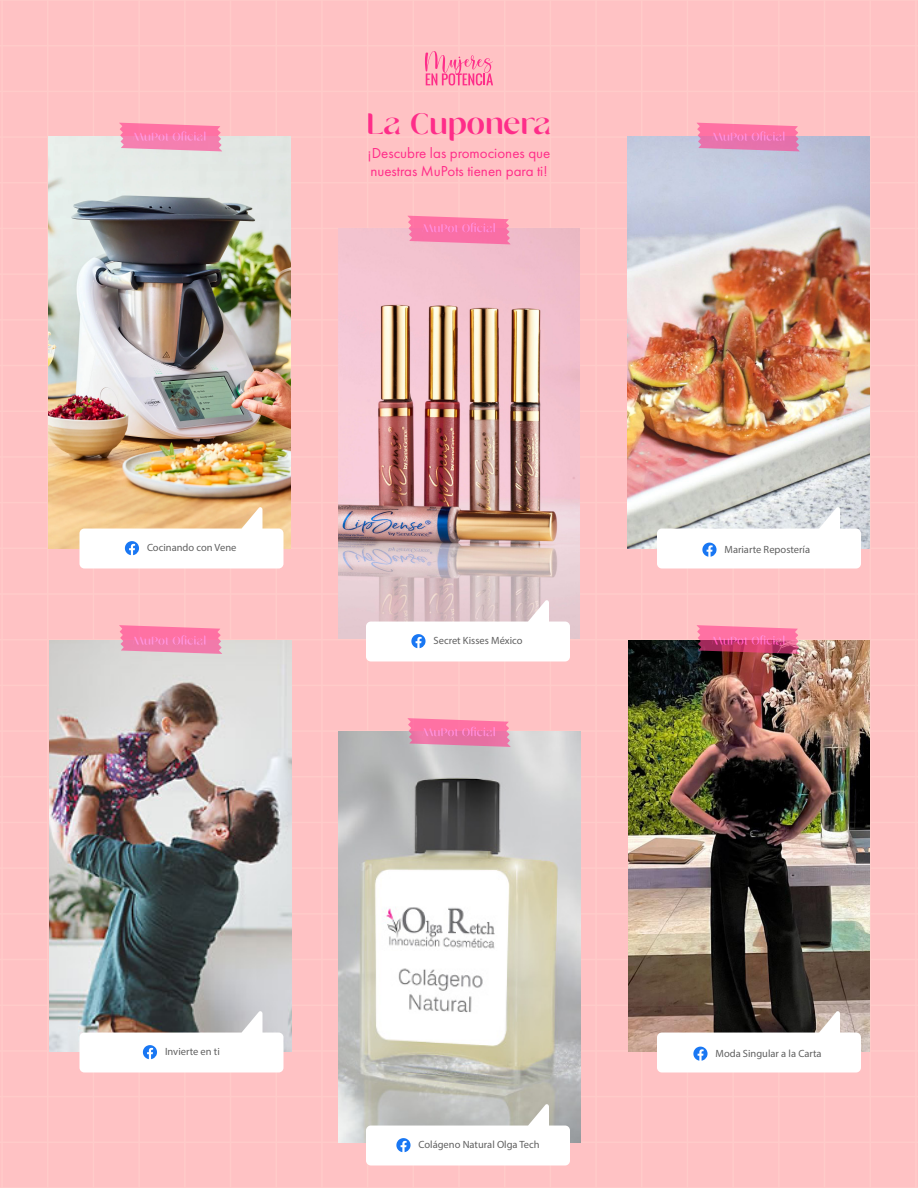
<style>
.page{position:relative;width:918px;height:1188px;background:#ffc2c4}
.page>*{position:absolute;margin:0;border:0;box-sizing:border-box;transform-origin:0 0}
.t1{font:37.5px "Monea Alegante";color:#fe2d89}
.t2{font:15px/18px "Futura PT";color:#ff2d89}
.t3{font:10.5px "Myriad Pro";color:#606060}
</style>
<div class="page">
<hr style="left:0;top:0;width:918px;height:1px;background:#ffd5cf">
<hr style="left:0;top:45px;width:918px;height:1px;background:#ffd5cf">
<hr style="left:0;top:91px;width:918px;height:1px;background:#ffd5cf">
<hr style="left:0;top:136px;width:918px;height:2px;background:#ffd5cf">
<hr style="left:0;top:182px;width:918px;height:2px;background:#ffd5cf">
<hr style="left:0;top:228px;width:918px;height:1px;background:#ffd5cf">
<hr style="left:0;top:273px;width:918px;height:2px;background:#ffd5cf">
<hr style="left:0;top:319px;width:918px;height:2px;background:#ffd5cf">
<hr style="left:0;top:365px;width:918px;height:1px;background:#ffd5cf">
<hr style="left:0;top:410px;width:918px;height:2px;background:#ffd5cf">
<hr style="left:0;top:456px;width:918px;height:2px;background:#ffd5cf">
<hr style="left:0;top:502px;width:918px;height:1px;background:#ffd5cf">
<hr style="left:0;top:548px;width:918px;height:1px;background:#ffd5cf">
<hr style="left:0;top:593px;width:918px;height:2px;background:#ffd5cf">
<hr style="left:0;top:639px;width:918px;height:1px;background:#ffd5cf">
<hr style="left:0;top:685px;width:918px;height:1px;background:#ffd5cf">
<hr style="left:0;top:730px;width:918px;height:2px;background:#ffd5cf">
<hr style="left:0;top:776px;width:918px;height:2px;background:#ffd5cf">
<hr style="left:0;top:822px;width:918px;height:1px;background:#ffd5cf">
<hr style="left:0;top:867px;width:918px;height:2px;background:#ffd5cf">
<hr style="left:0;top:913px;width:918px;height:2px;background:#ffd5cf">
<hr style="left:0;top:959px;width:918px;height:1px;background:#ffd5cf">
<hr style="left:0;top:1004px;width:918px;height:2px;background:#ffd5cf">
<hr style="left:0;top:1050px;width:918px;height:2px;background:#ffd5cf">
<hr style="left:0;top:1096px;width:918px;height:1px;background:#ffd5cf">
<hr style="left:0;top:1142px;width:918px;height:1px;background:#ffd5cf">
<hr style="left:0;top:1187px;width:918px;height:1px;background:#ffd5cf">
<hr style="left:915px;top:0;width:2px;height:1188px;background:#ffd5cf">
<hr style="left:869px;top:0;width:2px;height:1188px;background:#ffd5cf">
<hr style="left:824px;top:0;width:1px;height:1188px;background:#ffd5cf">
<hr style="left:778px;top:0;width:2px;height:1188px;background:#ffd5cf">
<hr style="left:732px;top:0;width:2px;height:1188px;background:#ffd5cf">
<hr style="left:687px;top:0;width:1px;height:1188px;background:#ffd5cf">
<hr style="left:641px;top:0;width:2px;height:1188px;background:#ffd5cf">
<hr style="left:595px;top:0;width:2px;height:1188px;background:#ffd5cf">
<hr style="left:550px;top:0;width:1px;height:1188px;background:#ffd5cf">
<hr style="left:504px;top:0;width:1px;height:1188px;background:#ffd5cf">
<hr style="left:458px;top:0;width:2px;height:1188px;background:#ffd5cf">
<hr style="left:413px;top:0;width:1px;height:1188px;background:#ffd5cf">
<hr style="left:367px;top:0;width:1px;height:1188px;background:#ffd5cf">
<hr style="left:321px;top:0;width:2px;height:1188px;background:#ffd5cf">
<hr style="left:275px;top:0;width:2px;height:1188px;background:#ffd5cf">
<hr style="left:230px;top:0;width:1px;height:1188px;background:#ffd5cf">
<hr style="left:184px;top:0;width:2px;height:1188px;background:#ffd5cf">
<hr style="left:138px;top:0;width:2px;height:1188px;background:#ffd5cf">
<hr style="left:93px;top:0;width:1px;height:1188px;background:#ffd5cf">
<hr style="left:47px;top:0;width:2px;height:1188px;background:#ffd5cf">
<hr style="left:1px;top:0;width:2px;height:1188px;background:#ffd5cf">
<img style="left:49px;top:136px;width:242px;height:413px">
<img style="left:338px;top:228px;width:242px;height:411px">
<img style="left:627px;top:136px;width:242px;height:413px">
<img style="left:50px;top:640px;width:241px;height:412px">
<img style="left:339px;top:732px;width:242px;height:411px">
<img style="left:628px;top:640px;width:242px;height:411px">
<svg style="left:425px;top:51px;width:68px;height:35px"></svg>
<svg style="left:79px;top:506px;width:204px;height:62px;background:#f7e8d5"></svg>
<svg style="left:366px;top:599px;width:204px;height:62px;background:#f0e8eb"></svg>
<svg style="left:657px;top:506px;width:204px;height:62px;background:#eceef0"></svg>
<svg style="left:79px;top:1010px;width:204px;height:62px;background:#d1d1d1"></svg>
<svg style="left:366px;top:1103px;width:204px;height:62px;background:#e4e5e5"></svg>
<svg style="left:657px;top:1010px;width:204px;height:62px;background:#c6c2c0"></svg>
<svg style="left:119px;top:123px;width:103px;height:28px;background:#f887b2"></svg>
<svg style="left:407px;top:216px;width:104px;height:28px;background:#fb7dad"></svg>
<svg style="left:697px;top:123px;width:103px;height:28px;background:#ef7eb0"></svg>
<svg style="left:119px;top:625px;width:103px;height:29px;background:#f685b0"></svg>
<svg style="left:407px;top:718px;width:104px;height:29px;background:#f082ac"></svg>
<svg style="left:697px;top:625px;width:103px;height:29px;background:#da5f8a"></svg>
<h1 class="t1" style="left:366px;top:107px;width:187px">La Cuponera</h1>
<h2 class="t2" style="left:368px;top:144px;width:184px">¡Descubre las promociones que nuestras MuPots tienen para ti!</h2>
<p class="t3" style="left:147px;top:541px;width:91px">Cocinando con Vene</p>
<p class="t3" style="left:434px;top:634px;width:91px">Secret Kisses México</p>
<p class="t3" style="left:165px;top:1045px;width:56px">Invierte en ti</p>
<p class="t3" style="left:418px;top:1138px;width:123px">Colágeno Natural Olga Tech</p>
<p class="t3" style="left:724px;top:543px;width:87px">Mariarte Repostería</p>
<p class="t3" style="left:716px;top:1047px;width:108px">Moda Singular a la Carta</p>
</div>
